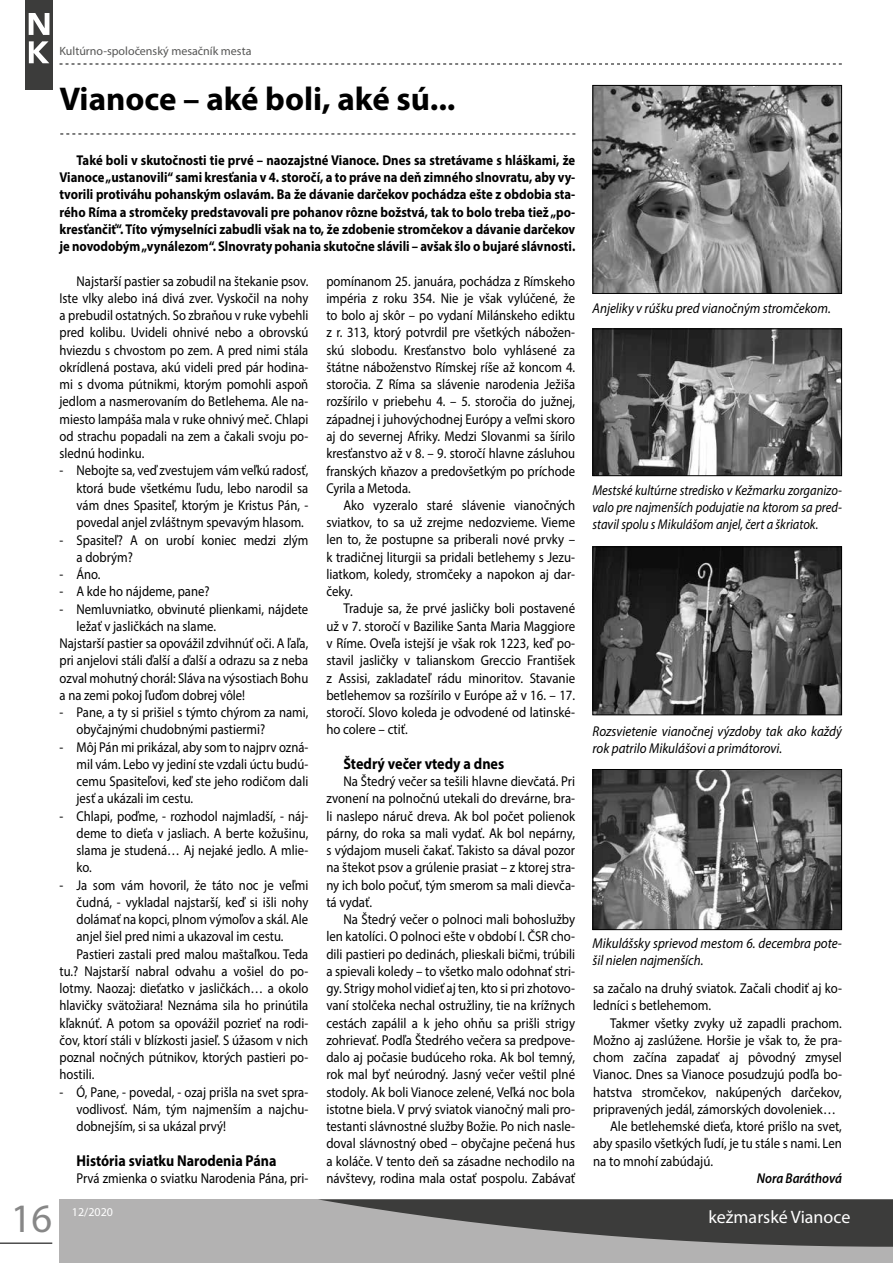
<style>
.page{position:relative;width:893px;height:1263px;background:#fff}
.page>*{position:absolute;margin:0;border:0;box-sizing:border-box;transform-origin:0 0}
.t1{font:40.5px "Myriad Pro";color:#878787}
.t2{font:700 33px "Myriad Pro";color:#000}
.t3{font:18px "Myriad Pro";color:#fff}
.t4{font:700 15.75px "Myriad Pro";color:#000;scale:.89 1}
.t5{font:700 15.75px "Myriad Pro";color:#000;scale:.9 1}
.t6{font:14.25px/17.2px "Myriad Pro";color:#000;text-align:justify;scale:.89 1}
.t7{font:14.25px/17.2px "Myriad Pro";color:#000;text-align:justify;scale:.9 1}
.t8{font:700 14.25px/17.2px "Myriad Pro";color:#000;text-align:justify;scale:.89 1}
.t9{font:italic 14.25px/17.1px "Myriad Pro";color:#000;scale:.92 1}
.t10{font:italic 14.25px/17.1px "Myriad Pro";color:#000;text-align:justify;scale:.88 1}
.t11{font:italic 600 14.25px "Myriad Pro";color:#000;scale:.9 1}
.t12{font:12px "Myriad Pro";color:#575756}
.t13{font:12px "Myriad Pro";color:#fff}
</style>
<div class="page">
<div style="left:25px;top:0;width:28px;height:90px;background:#3c3c3b"></div>
<svg style="left:29px;top:41px;width:20px;height:22px"></svg>
<svg style="left:29px;top:13px;width:20px;height:22px"></svg>
<hr style="left:0;top:1242px;width:52px;height:2px;background:#000">
<svg style="left:60px;top:64px;width:782px;height:1px"></svg>
<div style="left:60px;top:1199px;width:833px;height:64px;background:#b3b2b2"></div>
<svg style="left:318px;top:1199px;width:575px;height:48px"></svg>
<svg style="left:60px;top:134px;width:515px;height:1px"></svg>
<img style="left:594px;top:87px;width:246px;height:205px">
<div style="left:592px;top:85px;width:250px;height:209px;border:1px solid #000"></div>
<img style="left:594px;top:330px;width:246px;height:144px">
<div style="left:592px;top:328px;width:250px;height:148px;border:1px solid #000"></div>
<img style="left:594px;top:548px;width:246px;height:165px">
<div style="left:592px;top:546px;width:250px;height:169px;border:1px solid #000"></div>
<img style="left:594px;top:771px;width:246px;height:157px">
<div style="left:592px;top:769px;width:250px;height:161px;border:1px solid #000"></div>
<p class="t12" style="left:60px;top:43px;width:193px">Kultúrno-spoločenský mesačník mesta</p>
<h2 class="t2" style="left:60px;top:77px;width:397px">Vianoce – aké boli, aké sú...</h2>
<p class="t8" style="left:60px;top:151px;width:581px;text-indent:17px">Také boli v skutočnosti tie prvé – naozajstné Vianoce. Dnes sa stretávame s hláškami, že Vianoce „ustanovili“ sami kresťania v 4. storočí, a to práve na deň zimného slnovratu, aby vy&shy;tvorili protiváhu pohanským oslavám. Ba že dávanie darčekov pochádza ešte z obdobia sta&shy;rého Ríma a stromčeky predstavovali pre pohanov rôzne božstvá, tak to bolo treba tiež „po&shy;kresťančiť“. Títo výmyselníci zabudli však na to, že zdobenie stromčekov a dávanie darčekov je novodobým „vynálezom“. Slnovraty pohania skutočne slávili – avšak šlo o bujaré slávnosti.</p>
<h1 class="t1" style="left:11px;top:1193px;width:43px">16</h1>
<p class="t6" style="left:60px;top:272px;width:281px;text-indent:17px">Najstarší pastier sa zobudil na štekanie psov.<br>Iste vlky alebo iná divá zver. Vyskočil na nohy a prebudil ostatných. So zbraňou v ruke vybehli pred kolibu. Uvideli ohnivé nebo a obrovskú hviezdu s chvostom po zem. A pred nimi stála okrídlená postava, akú videli pred pár hodina&shy;mi s dvoma pútnikmi, ktorým pomohli aspoň jedlom a nasmerovaním do Betlehema. Ale na&shy;miesto lampáša mala v ruke ohnivý meč. Chlapi od strachu popadali na zem a čakali svoju po&shy;slednú hodinku.</p>
<p class="t6" style="left:77px;top:462px;width:262px;text-indent:-17px">- Nebojte sa, veď zvestujem vám veľkú radosť, ktorá bude všetkému ľudu, lebo narodil sa vám dnes Spasiteľ, ktorým je Kristus Pán, - povedal anjel zvláštnym spevavým hlasom.</p>
<p class="t6" style="left:77px;top:531px;width:262px;text-indent:-17px">- Spasiteľ? A on urobí koniec medzi zlým a dobrým?</p>
<p class="t6" style="left:60px;top:565px;width:48px">- Áno.</p>
<p class="t6" style="left:60px;top:583px;width:170px">- A kde ho nájdeme, pane?</p>
<p class="t6" style="left:60px;top:600px;width:281px">- Nemluvniatko, obvinuté plienkami, nájdete</p>
<p class="t6" style="left:77px;top:617px;width:158px">ležať v jasličkách na slame.</p>
<p class="t6" style="left:60px;top:634px;width:281px">Najstarší pastier sa opovážil zdvihnúť oči. A ľaľa,</p>
<p class="t6" style="left:60px;top:652px;width:281px">pri anjelovi stáli ďalší a ďalší a odrazu sa z neba</p>
<p class="t6" style="left:60px;top:669px;width:281px">ozval mohutný chorál: Sláva na výsostiach Bohu</p>
<p class="t6" style="left:60px;top:686px;width:210px">a na zemi pokoj ľuďom dobrej vôle!</p>
<p class="t6" style="left:77px;top:703px;width:262px;text-indent:-17px">- Pane, a ty si prišiel s týmto chýrom za nami, obyčajnými chudobnými pastiermi?</p>
<p class="t6" style="left:77px;top:738px;width:262px;text-indent:-17px">- Môj Pán mi prikázal, aby som to najprv ozná&shy;mil vám. Lebo vy jediní ste vzdali úctu budú&shy;cemu Spasiteľovi, keď ste jeho rodičom dali jesť a ukázali im cestu.</p>
<p class="t6" style="left:77px;top:807px;width:262px;text-indent:-17px">- Chlapi, poďme, - rozhodol najmladší, - náj&shy;deme to dieťa v jasliach. A berte kožušinu, slama je studená… Aj nejaké jedlo. A mlie&shy;ko.</p>
<p class="t6" style="left:60px;top:876px;width:281px">- Ja som vám hovoril, že táto noc je veľmi</p>
<p class="t6" style="left:77px;top:893px;width:262px">čudná, - vykladal najstarší, keď si išli nohy</p>
<p class="t6" style="left:77px;top:910px;width:262px">dolámať na kopci, plnom výmoľov a skál. Ale</p>
<p class="t6" style="left:77px;top:928px;width:234px">anjel šiel pred nimi a ukazoval im cestu.</p>
<p class="t6" style="left:77px;top:945px;width:262px">Pastieri zastali pred malou maštaľkou. Teda</p>
<p class="t6" style="left:60px;top:962px;width:281px">tu.? Najstarší nabral odvahu a vošiel do po-</p>
<p class="t6" style="left:60px;top:979px;width:281px">lotmy. Naozaj: dieťatko v jasličkách… a okolo</p>
<p class="t6" style="left:60px;top:997px;width:281px">hlavičky svätožiara! Neznáma sila ho prinútila</p>
<p class="t6" style="left:60px;top:1014px;width:281px">kľaknúť. A potom sa opovážil pozrieť na rodi-</p>
<p class="t6" style="left:60px;top:1031px;width:281px">čov, ktorí stáli v blízkosti jasieľ. S úžasom v nich</p>
<p class="t6" style="left:60px;top:1048px;width:281px">poznal nočných pútnikov, ktorých pastieri po-</p>
<p class="t6" style="left:60px;top:1066px;width:41px">hostili.</p>
<p class="t6" style="left:77px;top:1083px;width:262px;text-indent:-17px">- Ó, Pane, - povedal, - ozaj prišla na svet spra&shy;vodlivosť. Nám, tým najmenším a najchu&shy;dobnejším, si sa ukázal prvý!</p>
<p class="t4" style="left:77px;top:1150px;width:226px">História sviatku Narodenia Pána</p>
<p class="t6" style="left:77px;top:1169px;width:262px">Prvá zmienka o sviatku Narodenia Pána, pri-</p>
<p class="t6" style="left:326px;top:272px;width:281px">pomínanom 25. januára, pochádza z Rímskeho impéria z roku 354. Nie je však vylúčené, že to bolo aj skôr – po vydaní Milánskeho ediktu z r. 313, ktorý potvrdil pre všetkých nábožen&shy;skú slobodu. Kresťanstvo bolo vyhlásené za štátne náboženstvo Rímskej ríše až koncom 4. storočia. Z Ríma sa slávenie narodenia Ježiša rozšírilo v priebehu 4. – 5. storočia do južnej, západnej i juhovýchodnej Európy a veľmi skoro aj do severnej Afriky. Medzi Slovanmi sa šírilo kresťanstvo až v 8. – 9. storočí hlavne zásluhou franských kňazov a predovšetkým po príchode Cyrila a Metoda.</p>
<p class="t7" style="left:326px;top:496px;width:278px;text-indent:17px">Ako vyzeralo staré slávenie vianočných sviatkov, to sa už zrejme nedozvieme. Vieme len to, že postupne sa priberali nové prvky – k tradičnej liturgii sa pridali betlehemy s Jezu&shy;liatkom, koledy, stromčeky a napokon aj dar&shy;čeky.</p>
<p class="t7" style="left:326px;top:600px;width:278px;text-indent:17px">Traduje sa, že prvé jasličky boli postavené už v 7. storočí v Bazilike Santa Maria Maggiore v Ríme. Oveľa istejší je však rok 1223, keď po&shy;stavil jasličky v talianskom Greccio František z Assisi, zakladateľ rádu minoritov. Stavanie betlehemov sa rozšírilo v Európe až v 16. – 17. storočí. Slovo koleda je odvodené od latinské&shy;ho colere – ctiť.</p>
<p class="t5" style="left:343px;top:753px;width:180px">Štedrý večer vtedy a dnes</p>
<p class="t7" style="left:326px;top:772px;width:278px;text-indent:17px">Na Štedrý večer sa tešili hlavne dievčatá. Pri zvonení na polnočnú utekali do drevárne, bra&shy;li naslepo náruč dreva. Ak bol počet polienok párny, do roka sa mali vydať. Ak bol nepárny, s výdajom museli čakať. Takisto sa dával pozor na štekot psov a grúlenie prasiat – z ktorej stra&shy;ny ich bolo počuť, tým smerom sa mali dievča&shy;tá vydať.</p>
<p class="t7" style="left:326px;top:910px;width:278px;text-indent:17px">Na Štedrý večer o polnoci mali bohoslužby len katolíci. O polnoci ešte v období I. ČSR cho&shy;dili pastieri po dedinách, plieskali bičmi, trúbili a spievali koledy – to všetko malo odohnať stri&shy;gy. Strigy mohol vidieť aj ten, kto si pri zhotovo&shy;vaní stolčeka nechal ostružliny, tie na krížnych cestách zapálil a k jeho ohňu sa prišli strigy zohrievať. Podľa Štedrého večera sa predpove&shy;dalo aj počasie budúceho roka. Ak bol temný, rok mal byť neúrodný. Jasný večer veštil plné stodoly. Ak boli Vianoce zelené, Veľká noc bola istotne biela. V prvý sviatok vianočný mali pro&shy;testanti slávnostné služby Božie. Po nich nasle&shy;doval slávnostný obed – obyčajne pečená hus a koláče. V tento deň sa zásadne nechodilo na návštevy, rodina mala ostať pospolu. Zabávať</p>
<p class="t9" style="left:592px;top:299px;width:260px">Anjeliky v rúšku pred vianočným stromčekom.</p>
<p class="t10" style="left:592px;top:481px;width:285px">Mestské kultúrne stredisko v Kežmarku zorganizo&shy;valo pre najmenších podujatie na ktorom sa pred&shy;stavil spolu s Mikulášom anjel, čert a škriatok.</p>
<p class="t9" style="left:592px;top:722px;width:273px">Rozsvietenie vianočnej výzdoby tak ako každý rok patrilo Mikulášovi a primátorovi.</p>
<p class="t9" style="left:592px;top:934px;width:273px">Mikulášsky sprievod mestom 6. decembra pote&shy;šil nielen najmenších.</p>
<p class="t7" style="left:593px;top:979px;width:278px">sa začalo na druhý sviatok. Začali chodiť aj ko&shy;ledníci s betlehemom.</p>
<p class="t7" style="left:610px;top:1014px;width:259px">Takmer všetky zvyky už zapadli prachom.</p>
<p class="t7" style="left:593px;top:1031px;width:278px">Možno aj zaslúžene. Horšie je však to, že pra-</p>
<p class="t7" style="left:593px;top:1048px;width:278px">chom začína zapadať aj pôvodný zmysel</p>
<p class="t7" style="left:593px;top:1066px;width:278px">Vianoc. Dnes sa Vianoce posudzujú podľa bo-</p>
<p class="t7" style="left:593px;top:1083px;width:278px">hatstva stromčekov, nakúpených darčekov,</p>
<p class="t7" style="left:593px;top:1100px;width:271px">pripravených jedál, zámorských dovoleniek…</p>
<p class="t7" style="left:610px;top:1117px;width:259px">Ale betlehemské dieťa, ktoré prišlo na svet,</p>
<p class="t7" style="left:593px;top:1135px;width:278px">aby spasilo všetkých ľudí, je tu stále s nami. Len</p>
<p class="t7" style="left:593px;top:1152px;width:135px">na to mnohí zabúdajú.</p>
<p class="t11" style="left:757px;top:1170px;width:96px">Nora Baráthová</p>
<p class="t13" style="left:72px;top:1204px;width:43px">12/2020</p>
<p class="t3" style="left:708px;top:1206px;width:143px">kežmarské Vianoce</p>
</div>
